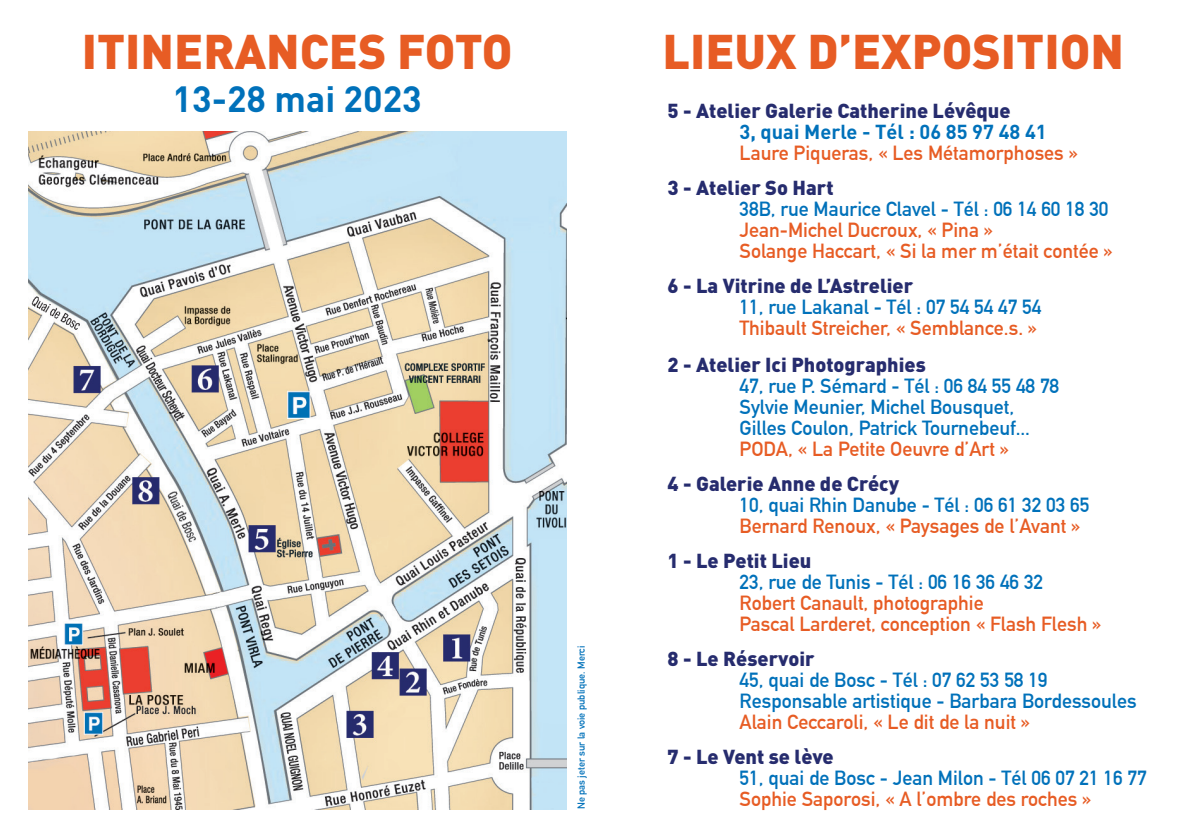
<style>
.page{position:relative;width:1191px;height:840px;background:#fff}
.page>*{position:absolute;margin:0;border:0;box-sizing:border-box;transform-origin:0 0}
.t1{font:900 48px "DIN";color:#e75c24}
.t2{font:700 36px "DIN";color:#0071ba}
.t3{font:700 20px/21px "DIN Alternate";color:#0071ba}
.t4{font:700 20px/21px "DIN Alternate";color:#e75c24}
.t5{font:900 20px "DIN";color:#262c6e}
.t6{font:700 20px "DIN";color:#0071ba}
.t7{font:700 10px "DIN Alternate";color:#0071ba}
</style>
<div class="page">
<img style="left:28px;top:131px;width:538px;height:677px">
<h1 class="t1" style="left:82px;top:19px;width:432px">ITINERANCES FOTO</h1>
<h2 class="t2" style="left:173px;top:75px;width:251px">13-28 mai 2023</h2>
<p class="t7" style="left:573px;top:808px;width:165px;rotate:-90deg">Ne pas jeter sur la voie publique. Merci</p>
<h1 class="t1" style="left:662px;top:19px;width:463px">LIEUX D’EXPOSITION</h1>
<p class="t5" style="left:667px;top:97px;width:345px">5 - Atelier Galerie Catherine Lévêque</p>
<p class="t6" style="left:739px;top:118px;width:309px">3, quai Merle - Tél : 06 85 97 48 41</p>
<p class="t4" style="left:739px;top:141px;width:340px">Laure Piqueras, « Les Métamorphoses »</p>
<p class="t5" style="left:667px;top:174px;width:168px">3 - Atelier So Hart</p>
<p class="t3" style="left:739px;top:197px;width:370px">38B, rue Maurice Clavel - Tél : 06 14 60 18 30</p>
<p class="t4" style="left:739px;top:218px;width:375px">Jean-Michel Ducroux, « Pina »<br>Solange Haccart, « Si la mer m’était contée »</p>
<p class="t5" style="left:667px;top:272px;width:247px">6 - La Vitrine de L’Astrelier</p>
<p class="t3" style="left:739px;top:295px;width:303px">11, rue Lakanal - Tél : 07 54 54 47 54</p>
<p class="t4" style="left:739px;top:316px;width:299px">Thibault Streicher, « Semblance.s. »</p>
<p class="t5" style="left:667px;top:351px;width:260px">2 - Atelier Ici Photographies</p>
<p class="t3" style="left:739px;top:374px;width:321px">47, rue P. Sémard - Tél : 06 84 55 48 78<br>Sylvie Meunier, Michel Bousquet,<br>Gilles Coulon, Patrick Tournebeuf...</p>
<p class="t4" style="left:739px;top:437px;width:271px">PODA, « La Petite Oeuvre d’Art »</p>
<p class="t5" style="left:667px;top:470px;width:233px">4 - Galerie Anne de Crécy</p>
<p class="t3" style="left:739px;top:493px;width:351px">10, quai Rhin Danube - Tél : 06 61 32 03 65</p>
<p class="t4" style="left:739px;top:514px;width:343px">Bernard Renoux, « Paysages de l’Avant »</p>
<p class="t5" style="left:667px;top:547px;width:145px">1 - Le Petit Lieu</p>
<p class="t3" style="left:739px;top:570px;width:305px">23, rue de Tunis - Tél : 06 16 36 46 32</p>
<p class="t4" style="left:739px;top:591px;width:364px">Robert Canault, photographie<br>Pascal Larderet, conception « Flash Flesh »</p>
<p class="t5" style="left:667px;top:645px;width:149px">8 - Le Réservoir</p>
<p class="t3" style="left:739px;top:668px;width:399px">45, quai de Bosc - Tél : 07 62 53 58 19<br>Responsable artistique - Barbara Bordessoules</p>
<p class="t4" style="left:739px;top:710px;width:292px">Alain Ceccaroli, « Le dit de la nuit »</p>
<p class="t5" style="left:667px;top:743px;width:168px">7 - Le Vent se lève</p>
<p class="t3" style="left:739px;top:766px;width:409px">51, quai de Bosc - Jean Milon - Tél 06 07 21 16 77</p>
<p class="t4" style="left:739px;top:787px;width:354px">Sophie Saporosi, « A l’ombre des roches »</p>
</div>
